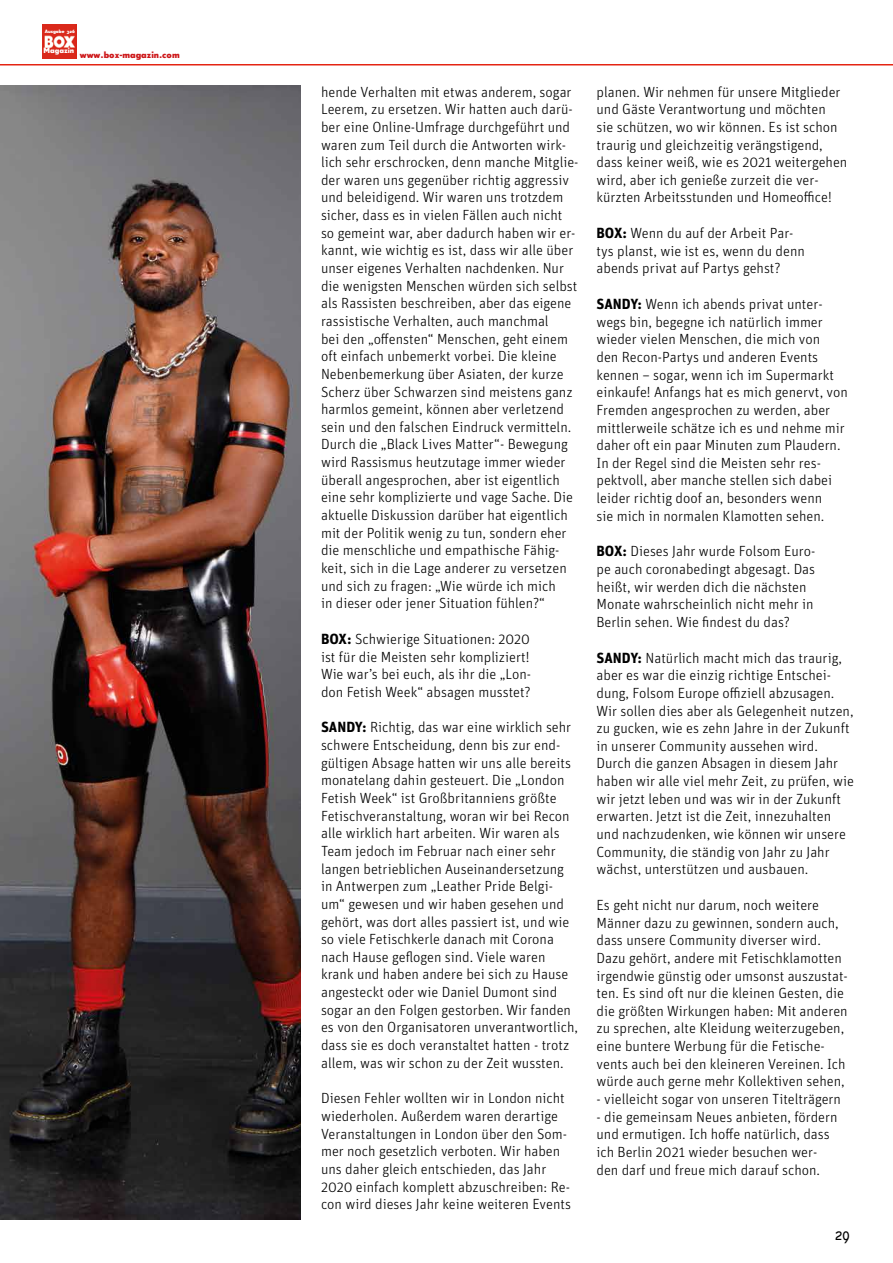
<style>
.page{position:relative;width:893px;height:1263px;background:#fff}
.page>*{position:absolute;margin:0;border:0;box-sizing:border-box;transform-origin:0 0}
.t1{font:condensed 18px "Super Grotesk A";color:#000}
.t2{font:300 14.7px/17.7px "Unit";color:#000}
.t3{font:700 9px "Super Grotesk C";color:#cd1719}
.t4{font:700 7.5px "Super Grotesk C";color:#fff}
.t5{font:700 4.8px "Super Grotesk C";letter-spacing:-.01em;color:#fff}
.s1{font-weight:700}
</style>
<div class="page">
<img style="left:43px;top:24px;width:33px;height:34px">
<hr style="left:0;top:64px;width:893px;height:1px;background:#e42413">
<img style="left:0;top:85px;width:300px;height:1135px">
<p class="t5" style="left:45px;top:29px;width:32px">Ausgabe 326</p>
<p class="t4" style="left:44px;top:47px;width:32px">Magazin</p>
<p class="t3" style="left:80px;top:51px;width:101px">www.box-magazin.com</p>
<p class="t2" style="left:321px;top:83px;width:259px">hende Verhalten mit etwas anderem, sogar Leerem, zu ersetzen. Wir hatten auch darü&shy;ber eine Online-Umfrage durchgeführt und waren zum Teil durch die Antworten wirk&shy;lich sehr erschrocken, denn manche Mitglie&shy;der waren uns gegenüber richtig aggressiv und beleidigend. Wir waren uns trotzdem sicher, dass es in vielen Fällen auch nicht so gemeint war, aber dadurch haben wir er&shy;kannt, wie wichtig es ist, dass wir alle über unser eigenes Verhalten nachdenken. Nur die wenigsten Menschen würden sich selbst als Rassisten beschreiben, aber das eigene rassistische Verhalten, auch manchmal<br>bei den „offensten“ Menschen, geht einem oft einfach unbemerkt vorbei. Die kleine Nebenbemerkung über Asiaten, der kurze Scherz über Schwarzen sind meistens ganz harmlos gemeint, können aber verletzend sein und den falschen Eindruck vermitteln.<br>Durch die „Black Lives Matter“- Bewegung wird Rassismus heutzutage immer wieder überall angesprochen, aber ist eigentlich eine sehr komplizierte und vage Sache. Die aktuelle Diskussion darüber hat eigentlich mit der Politik wenig zu tun, sondern eher die menschliche und empathische Fähig&shy;keit, sich in die Lage anderer zu versetzen und sich zu fragen: „Wie würde ich mich<br>in dieser oder jener Situation fühlen?“</p>
<p class="t2" style="left:321px;top:630px;width:212px;text-align:justify"><span class="s1">BOX:</span> Schwierige Situationen: 2020 ist für die Meisten sehr kompliziert!<br>Wie war’s bei euch, als ihr die „Lon&shy;don Fetish Week“ absagen musstet?</p>
<p class="t2" style="left:321px;top:718px;width:258px"><span class="s1">SANDY:</span> Richtig, das war eine wirklich sehr schwere Entscheidung, denn bis zur end&shy;gültigen Absage hatten wir uns alle bereits monatelang dahin gesteuert. Die „London Fetish Week“ ist Großbritanniens größte Fetischveranstaltung, woran wir bei Recon alle wirklich hart arbeiten. Wir waren als Team jedoch im Februar nach einer sehr langen betrieblichen Auseinandersetzung in Antwerpen zum „Leather Pride Belgi&shy;um“ gewesen und wir haben gesehen und gehört, was dort alles passiert ist, und wie so viele Fetischkerle danach mit Corona nach Hause geflogen sind. Viele waren krank und haben andere bei sich zu Hause angesteckt oder wie Daniel Dumont sind sogar an den Folgen gestorben. Wir fanden es von den Organisatoren unverantwortlich, dass sie es doch veranstaltet hatten - trotz allem, was wir schon zu der Zeit wussten.</p>
<p class="t2" style="left:321px;top:1089px;width:251px">Diesen Fehler wollten wir in London nicht wiederholen. Außerdem waren derartige Veranstaltungen in London über den Som&shy;mer noch gesetzlich verboten. Wir haben uns daher gleich entschieden, das Jahr 2020 einfach komplett abzuschreiben: Re&shy;con wird dieses Jahr keine weiteren Events</p>
<p class="t2" style="left:596px;top:83px;width:252px">planen. Wir nehmen für unsere Mitglieder und Gäste Verantwortung und möchten<br>sie schützen, wo wir können. Es ist schon traurig und gleichzeitig verängstigend, dass keiner weiß, wie es 2021 weitergehen wird, aber ich genieße zurzeit die ver&shy;kürzten Arbeitsstunden und Homeoffice!</p>
<p class="t2" style="left:596px;top:224px;width:210px"><span class="s1">BOX:</span> Wenn du auf der Arbeit Par&shy;tys planst, wie ist es, wenn du denn abends privat auf Partys gehst?</p>
<p class="t2" style="left:596px;top:295px;width:253px"><span class="s1">SANDY:</span> Wenn ich abends privat unter&shy;wegs bin, begegne ich natürlich immer wieder vielen Menschen, die mich von<br>den Recon-Partys und anderen Events kennen – sogar, wenn ich im Supermarkt einkaufe! Anfangs hat es mich genervt, von Fremden angesprochen zu werden, aber mittlerweile schätze ich es und nehme mir daher oft ein paar Minuten zum Plaudern.<br>In der Regel sind die Meisten sehr res&shy;pektvoll, aber manche stellen sich dabei leider richtig doof an, besonders wenn<br>sie mich in normalen Klamotten sehen.</p>
<p class="t2" style="left:596px;top:542px;width:220px"><span class="s1">BOX:</span> Dieses Jahr wurde Folsom Euro&shy;pe auch coronabedingt abgesagt. Das heißt, wir werden dich die nächsten Monate wahrscheinlich nicht mehr in Berlin sehen. Wie findest du das?</p>
<p class="t2" style="left:596px;top:648px;width:259px"><span class="s1">SANDY:</span> Natürlich macht mich das traurig, aber es war die einzig richtige Entschei&shy;dung, Folsom Europe offiziell abzusagen.<br>Wir sollen dies aber als Gelegenheit nutzen, zu gucken, wie es zehn Jahre in der Zukunft in unserer Community aussehen wird.<br>Durch die ganzen Absagen in diesem Jahr haben wir alle viel mehr Zeit, zu prüfen, wie wir jetzt leben und was wir in der Zukunft erwarten. Jetzt ist die Zeit, innezuhalten und nachzudenken, wie können wir unsere Community, die ständig von Jahr zu Jahr wächst, unterstützen und ausbauen.</p>
<p class="t2" style="left:596px;top:896px;width:253px">Es geht nicht nur darum, noch weitere Männer dazu zu gewinnen, sondern auch, dass unsere Community diverser wird.<br>Dazu gehört, andere mit Fetischklamotten irgendwie günstig oder umsonst auszustat&shy;ten. Es sind oft nur die kleinen Gesten, die die größten Wirkungen haben: Mit anderen zu sprechen, alte Kleidung weiterzugeben, eine buntere Werbung für die Fetische&shy;vents auch bei den kleineren Vereinen. Ich würde auch gerne mehr Kollektiven sehen,</p>
<p class="t2" style="left:596px;top:1090px;width:246px">- vielleicht sogar von unseren Titelträgern</p>
<p class="t2" style="left:596px;top:1108px;width:242px">- die gemeinsam Neues anbieten, fördern und ermutigen. Ich hoffe natürlich, dass ich Berlin 2021 wieder besuchen wer&shy;den darf und freue mich darauf schon.</p>
<p class="t1" style="left:835px;top:1223px;width:16px">29</p>
</div>
